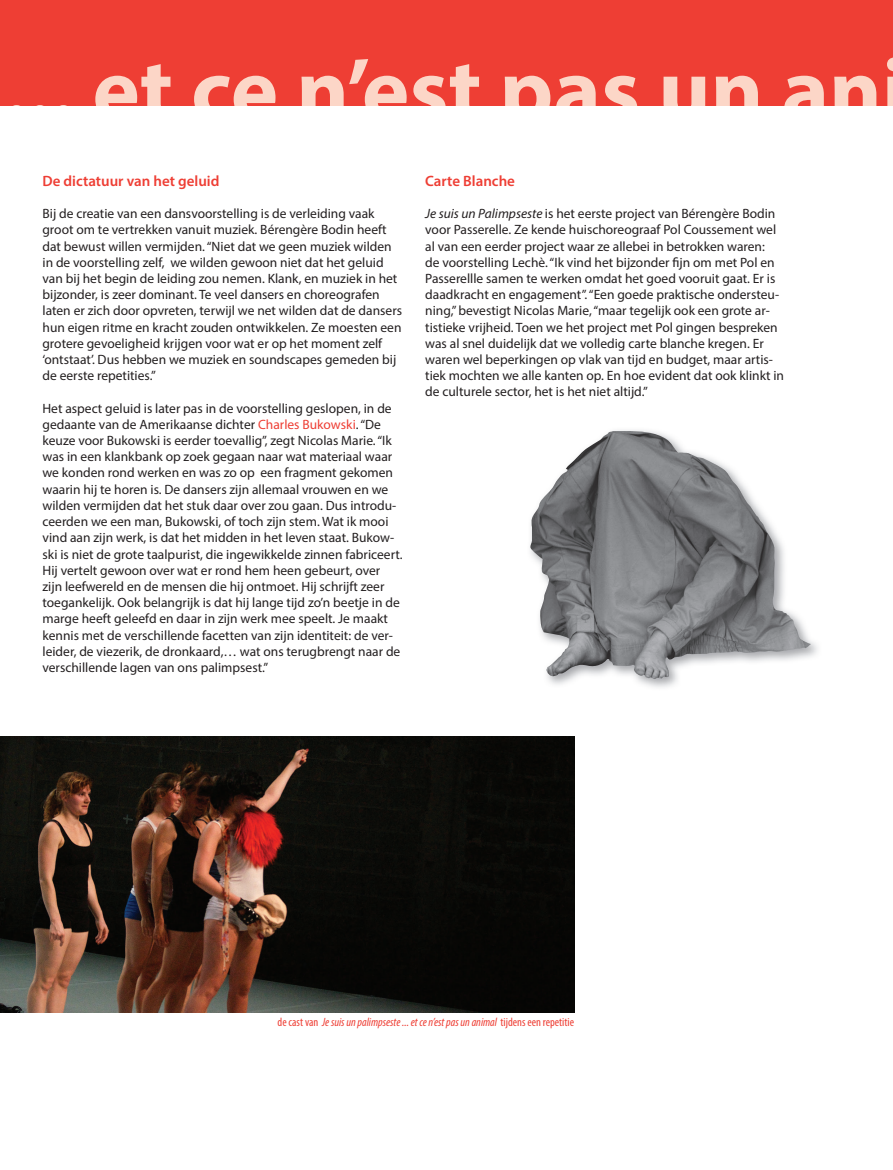
<style>
.page{position:relative;width:893px;height:1170px;background:#fff}
.page>*{position:absolute;margin:0;border:0;box-sizing:border-box;transform-origin:0 0}
.t1{font:700 90px "Myriad Pro";color:#fcd6c7}
.t2{font:600 15px "Myriad Pro";color:#ee3e34}
.t3{font:13.5px/16.2px "Myriad Pro";color:#231f20}
.t4{font:italic condensed 12px "Myriad Pro";color:#ee3e34}
.s1{color:#ee3e34}
.s2{font-style:italic}
.s3{font-style:normal}
</style>
<div class="page">
<div style="left:0;top:0;width:893px;height:106px;background:#ee3e34"></div>
<img style="left:0;top:736px;width:574px;height:276px">
<img style="left:530px;top:431px;width:281px;height:248px">
<h1 class="t1" style="left:4px;top:32px;width:879px">... et ce n’est pas un an</h1>
<p class="t2" style="left:43px;top:171px;width:178px">De dictatuur van het geluid</p>
<p class="t3" style="left:43px;top:205px;width:361px">Bij de creatie van een dansvoorstelling is de verleiding vaak groot om te vertrekken vanuit muziek. Bérengère Bodin heeft dat bewust willen vermijden. “Niet dat we geen muziek wilden in de voorstelling zelf, we wilden gewoon niet dat het geluid van bij het begin de leiding zou nemen. Klank, en muziek in het bijzonder, is zeer dominant. Te veel dansers en choreografen laten er zich door opvreten, terwijl we net wilden dat de dansers hun eigen ritme en kracht zouden ontwikkelen. Ze moesten een grotere gevoeligheid krijgen voor wat er op het moment zelf ‘ontstaat’. Dus hebben we muziek en soundscapes gemeden bij de eerste repetities.”</p>
<p class="t3" style="left:43px;top:400px;width:362px">Het aspect geluid is later pas in de voorstelling geslopen, in de gedaante van de Amerikaanse dichter <span class="s1">Charles Bukowski</span>. “De keuze voor Bukowski is eerder toevallig”, zegt Nicolas Marie. “Ik was in een klankbank op zoek gegaan naar wat materiaal waar we konden rond werken en was zo op een fragment gekomen waarin hij te horen is. De dansers zijn allemaal vrouwen en we wilden vermijden dat het stuk daar over zou gaan. Dus introdu&shy;ceerden we een man, Bukowski, of toch zijn stem. Wat ik mooi vind aan zijn werk, is dat het midden in het leven staat. Bukow&shy;ski is niet de grote taalpurist, die ingewikkelde zinnen fabriceert.<br>Hij vertelt gewoon over wat er rond hem heen gebeurt, over zijn leefwereld en de mensen die hij ontmoet. Hij schrijft zeer toegankelijk. Ook belangrijk is dat hij lange tijd zo’n beetje in de marge heeft geleefd en daar in zijn werk mee speelt. Je maakt kennis met de verschillende facetten van zijn identiteit: de ver&shy;leider, de viezerik, de dronkaard,… wat ons terugbrengt naar de verschillende lagen van ons palimpsest.”</p>
<p class="t2" style="left:425px;top:171px;width:91px">Carte Blanche</p>
<p class="t3" style="left:425px;top:205px;width:360px"><span class="s2">Je suis un Palimpseste</span> is het eerste project van Bérengère Bodin voor Passerelle. Ze kende huischoreograaf Pol Coussement wel al van een eerder project waar ze allebei in betrokken waren:<br>de voorstelling Lechè. “Ik vind het bijzonder fijn om met Pol en Passerellle samen te werken omdat het goed vooruit gaat. Er is daadkracht en engagement”. “Een goede praktische ondersteu&shy;ning,” bevestigt Nicolas Marie, “maar tegelijk ook een grote ar&shy;tistieke vrijheid. Toen we het project met Pol gingen bespreken was al snel duidelijk dat we volledig carte blanche kregen. Er waren wel beperkingen op vlak van tijd en budget, maar artis&shy;tiek mochten we alle kanten op. En hoe evident dat ook klinkt in de culturele sector, het is het niet altijd.”</p>
<p class="t4" style="left:278px;top:1014px;width:298px"><span class="s3">de cast van</span> Je suis un palimpseste ... et ce n’est pas un animal <span class="s3">tijdens een repetitie</span></p>
</div>
